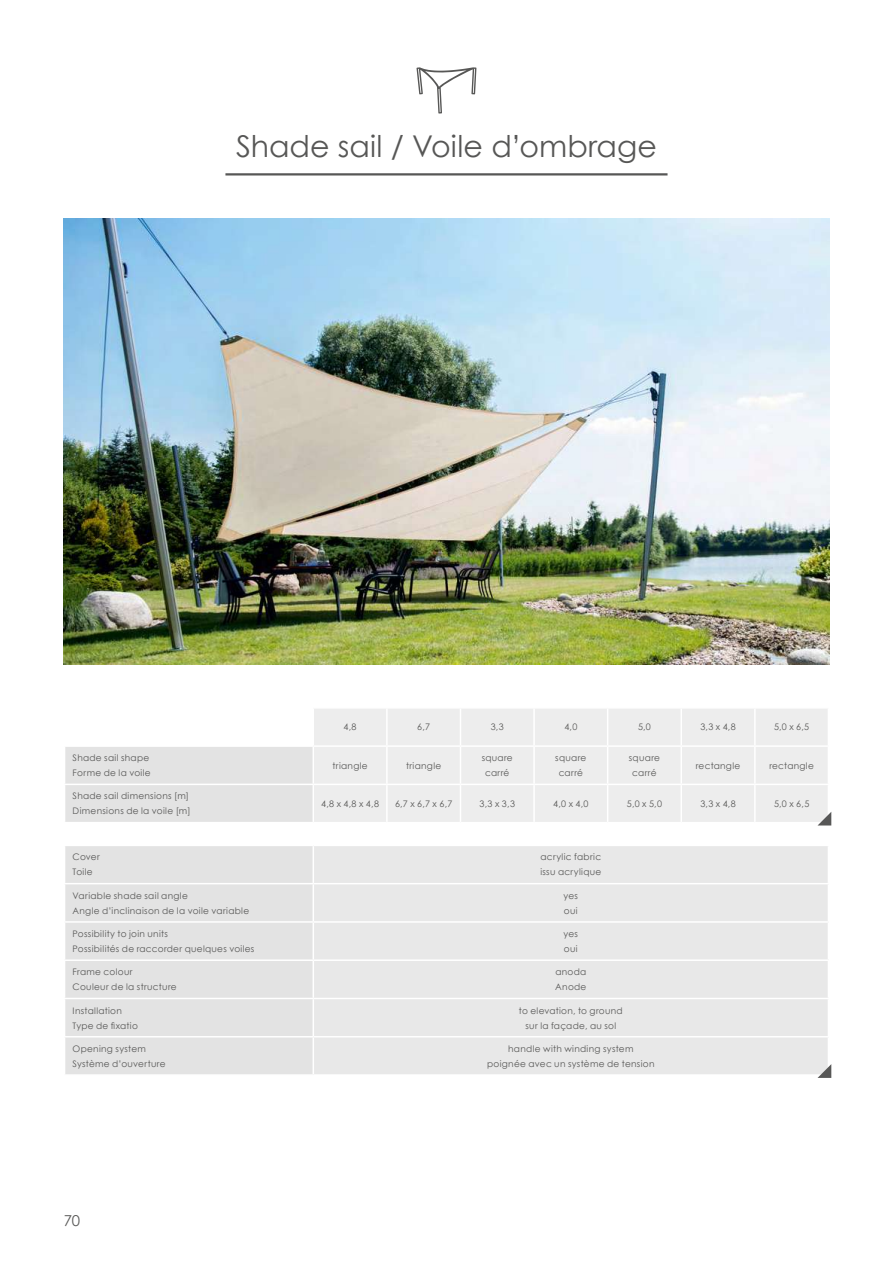
<style>
.page{position:relative;width:893px;height:1263px;background:#fff}
.page>*{position:absolute;margin:0;border:0;box-sizing:border-box;transform-origin:0 0}
.t1{font:30px "Century Gothic";color:#575756}
.t2{font:15px "Century Gothic";color:#575756}
.t3{font:9px/15px "Century Gothic";letter-spacing:.035em;color:#575756}
</style>
<div class="page">
<hr style="left:225px;top:173px;width:442px;height:2px;background:#575756">
<svg style="left:416px;top:67px;width:60px;height:47px"></svg>
<img style="left:64px;top:218px;width:765px;height:446px">
<div style="left:65px;top:846px;width:248px;height:228px;background:#e3e3e3"></div>
<div style="left:313px;top:845px;width:515px;height:39px;background:#e8e8e8"></div>
<div style="left:313px;top:884px;width:515px;height:38px;background:#e8e8e8"></div>
<div style="left:313px;top:922px;width:515px;height:38px;background:#e8e8e8"></div>
<div style="left:313px;top:960px;width:515px;height:38px;background:#e8e8e8"></div>
<div style="left:313px;top:998px;width:515px;height:39px;background:#e8e8e8"></div>
<div style="left:313px;top:1037px;width:515px;height:38px;background:#e8e8e8"></div>
<hr style="left:313px;top:846px;width:1px;height:37px;background:#fff">
<hr style="left:64px;top:883px;width:249px;height:1px;background:#fff">
<hr style="left:313px;top:884px;width:1px;height:37px;background:#fff">
<hr style="left:64px;top:921px;width:249px;height:2px;background:#fff">
<hr style="left:313px;top:923px;width:1px;height:36px;background:#fff">
<hr style="left:64px;top:959px;width:249px;height:2px;background:#fff">
<hr style="left:313px;top:961px;width:1px;height:37px;background:#fff">
<hr style="left:64px;top:998px;width:249px;height:1px;background:#fff">
<hr style="left:313px;top:999px;width:1px;height:37px;background:#fff">
<hr style="left:64px;top:1036px;width:249px;height:1px;background:#fff">
<hr style="left:313px;top:1037px;width:1px;height:37px;background:#fff">
<hr style="left:313px;top:845px;width:516px;height:1px;background:#fff">
<hr style="left:313px;top:883px;width:516px;height:1px;background:#fff">
<hr style="left:313px;top:921px;width:516px;height:2px;background:#fff">
<hr style="left:313px;top:959px;width:516px;height:2px;background:#fff">
<hr style="left:313px;top:998px;width:516px;height:1px;background:#fff">
<hr style="left:313px;top:1036px;width:516px;height:1px;background:#fff">
<hr style="left:313px;top:1074px;width:516px;height:2px;background:#fff">
<svg style="left:65px;top:709px;width:766px;height:116px"></svg>
<svg style="left:817px;top:1064px;width:14px;height:14px"></svg>
<h1 class="t1" style="left:236px;top:125px;width:422px">Shade sail / Voile d’ombrage</h1>
<p class="t3" style="left:344px;top:719px;width:15px">4,8</p>
<p class="t3" style="left:417px;top:719px;width:14px">6,7</p>
<p class="t3" style="left:491px;top:719px;width:15px">3,3</p>
<p class="t3" style="left:564px;top:719px;width:14px">4,0</p>
<p class="t3" style="left:638px;top:719px;width:14px">5,0</p>
<p class="t3" style="left:700px;top:719px;width:37px">3,3 x 4,8</p>
<p class="t3" style="left:774px;top:719px;width:37px">5,0 x 6,5</p>
<p class="t3" style="left:73px;top:750px;width:80px">Shade sail shape<br>Forme de la voile</p>
<p class="t3" style="left:332px;top:758px;width:37px">triangle</p>
<p class="t3" style="left:406px;top:758px;width:37px">triangle</p>
<p class="t3" style="left:482px;top:750px;width:33px;text-align:center">square carré</p>
<p class="t3" style="left:555px;top:750px;width:33px;text-align:center">square carré</p>
<p class="t3" style="left:629px;top:750px;width:33px;text-align:center">square carré</p>
<p class="t3" style="left:696px;top:758px;width:46px">rectangle</p>
<p class="t3" style="left:769px;top:758px;width:46px">rectangle</p>
<p class="t3" style="left:73px;top:788px;width:120px">Shade sail dimensions [m]<br>Dimensions de la voile [m]</p>
<p class="t3" style="left:321px;top:796px;width:59px">4,8 x 4,8 x 4,8</p>
<p class="t3" style="left:395px;top:796px;width:59px">6,7 x 6,7 x 6,7</p>
<p class="t3" style="left:480px;top:796px;width:37px">3,3 x 3,3</p>
<p class="t3" style="left:553px;top:796px;width:37px">4,0 x 4,0</p>
<p class="t3" style="left:627px;top:796px;width:37px">5,0 x 5,0</p>
<p class="t3" style="left:700px;top:796px;width:37px">3,3 x 4,8</p>
<p class="t3" style="left:774px;top:796px;width:37px">5,0 x 6,5</p>
<p class="t3" style="left:73px;top:849px;width:29px">Cover<br>Toile</p>
<p class="t3" style="left:540px;top:849px;width:63px">acrylic fabric issu acrylique</p>
<p class="t3" style="left:73px;top:888px;width:178px">Variable shade sail angle<br>Angle d’inclinaison de la voile variable</p>
<p class="t3" style="left:564px;top:888px;width:16px">yes oui</p>
<p class="t3" style="left:73px;top:926px;width:183px">Possibility to join units<br>Possibilités de raccorder quelques voiles</p>
<p class="t3" style="left:564px;top:926px;width:16px">yes oui</p>
<p class="t3" style="left:73px;top:964px;width:106px">Frame colour<br>Couleur de la structure</p>
<p class="t3" style="left:555px;top:964px;width:33px">anoda<br>Anode</p>
<p class="t3" style="left:73px;top:1002px;width:67px">Installation<br>Type de fixatio</p>
<p class="t3" style="left:519px;top:1002px;width:105px;text-align:center">to elevation, to ground sur la façade, au sol</p>
<p class="t3" style="left:73px;top:1041px;width:95px">Opening system<br>Système d’ouverture</p>
<p class="t3" style="left:487px;top:1041px;width:169px;text-align:center">handle with winding system<br>poignée avec un système de tension</p>
<h2 class="t2" style="left:64px;top:1210px;width:18px">70</h2>
</div>
